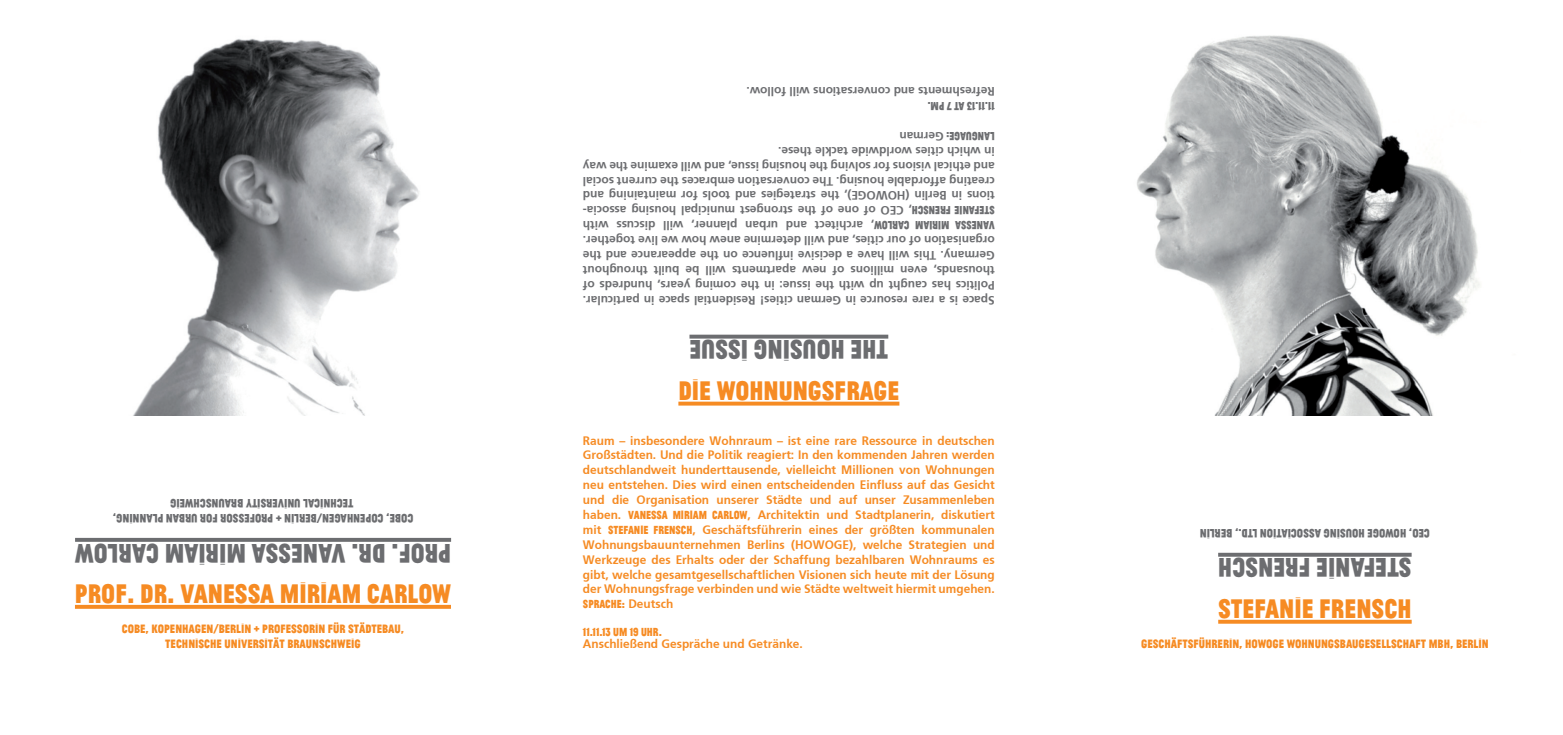
<style>
.page{position:relative;width:1563px;height:735px;background:#fff}
.page>*{position:absolute;margin:0;border:0;box-sizing:border-box;transform-origin:0 0}
.t1{font:100 28.18px "Jean Luc";color:#f68b23}
.t2{font:100 28.18px "Jean Luc";color:#6c6d70}
.t3{font:100 12.6px/14.9px "Jean Luc";color:#f68b23;text-align:center}
.t4{font:100 12.6px/14.9px "Jean Luc";color:#6c6d70;text-align:center}
.t5{font:700 12.6px "Jean Luc";color:#6c6d70}
.t6{font:700 12.25px/14.9px "BDA Frutiger";color:#f68b23;text-align:justify}
.t7{font:700 12.25px/14.9px "BDA Frutiger";color:#6c6d70;text-align:justify}
.t8{font:700 12.25px "Jean Luc";color:#f68b23}
.t9{font:700 12.25px "Jean Luc";color:#6c6d70}
.s1{font-weight:700}
.s2{font-family:"BDA Frutiger"}
.s3{font-family:"Jean Luc";font-weight:100}
.s4{font-weight:100}
</style>
<div class="page">
<img style="left:133px;top:38px;width:286px;height:377px">
<img style="left:1137px;top:35px;width:343px;height:380px">
<svg style="left:678px;top:401px;width:221px;height:4px"></svg>
<svg style="left:75px;top:604px;width:376px;height:4px;background:#f7a453"></svg>
<svg style="left:1218px;top:619px;width:193px;height:4px"></svg>
<svg style="left:689px;top:334px;width:199px;height:4px"></svg>
<svg style="left:75px;top:537px;width:376px;height:4px;background:#8c8d8f"></svg>
<svg style="left:1218px;top:552px;width:193px;height:4px"></svg>
<p class="t4" style="left:413px;top:526px;width:302px;rotate:-180deg">COBE<span class="s1">,</span> COPENHAGEN<span class="s1">/</span>BERLIN <span class="s1">+</span> PROFESSOR FOR URBAN PLANNING<span class="s1">,<br></span>TECHNICAL UNIVERSITY BRAUNSCHWEIG</p>
<h1 class="t2" style="left:451px;top:571px;width:377px;rotate:-180deg">PROF<span class="s1">.</span> DR<span class="s1">.</span> VANESSA MIRIAM CARLOW</h1>
<h1 class="t1" style="left:75px;top:574px;width:377px">PROF<span class="s1">.</span> DR<span class="s1">.</span> VANESSA MIRIAM CARLOW</h1>
<p class="t3" style="left:122px;top:620px;width:284px">COBE<span class="s1">,</span> KOPENHAGEN<span class="s1">/</span>BERLIN <span class="s1">+</span> PROFESSORIN F<span class="s1">Ü</span>R ST<span class="s1">Ä</span>DTEBAU<span class="s1">,<br></span>TECHNISCHE UNIVERSIT<span class="s1">Ä</span>T BRAUNSCHWEIG</p>
<p class="t7" style="left:995px;top:99px;width:250px;rotate:-180deg">Refreshments and conversations will follow.</p>
<p class="t9" style="left:995px;top:115px;width:69px;rotate:-180deg">11.11.13 AT 7 PM.</p>
<p class="t9" style="left:995px;top:144px;width:97px;rotate:-180deg">LANGUAGE: <span class="s2">German</span></p>
<p class="t7" style="left:995px;top:307px;width:413px;rotate:-180deg">Space is a rare resource in German cities! Residential space in particular.<br>Politics has caught up with the issue: in the coming years, hundreds of thousands, even millions of new apartments will be built throughout Germany. This will have a decisive influence on the appearance and the organisation of our cities, and will determine anew how we live together.<br><span class="s3">VANESSA MIRIAM CARLOW</span>, architect and urban planner, will discuss with <span class="s3">STEFANIE FRENSCH</span>, CEO of one of the strongest municipal housing associa&shy;tions in Berlin (HOWOGE), the strategies and tools for maintaining and creating affordable housing. The conversation embraces the current social and ethical visions for solving the housing issue, and will examine the way in which cities worldwide tackle these.</p>
<h1 class="t2" style="left:888px;top:368px;width:200px;rotate:-180deg">THE HOUSING ISSUE</h1>
<h1 class="t1" style="left:678px;top:371px;width:222px">DIE WOHNUNGSFRAGE</h1>
<p class="t6" style="left:583px;top:432px;width:413px">Raum – insbesondere Wohnraum – ist eine rare Ressource in deutschen Großstädten. Und die Politik reagiert: In den kommenden Jahren werden deutschlandweit hunderttausende, vielleicht Millionen von Wohnungen neu entstehen. Dies wird einen entscheidenden Einfluss auf das Gesicht und die Organisation unserer Städte und auf unser Zusammenleben haben. <span class="s3">VANESSA MIRIAM CARLOW</span>, Architektin und Stadtplanerin, diskutiert mit <span class="s3">STEFANIE FRENSCH</span>, Geschäftsführerin eines der größten kommunalen Wohnungsbauunternehmen Berlins (HOWOGE), welche Strategien und Werkzeuge des Erhalts oder der Schaffung bezahlbaren Wohnraums es gibt, welche gesamtgesellschaftlichen Visionen sich heute mit der Lösung der Wohnungsfrage verbinden und wie Städte weltweit hiermit umgehen.</p>
<p class="t8" style="left:583px;top:595px;width:92px">SPRACHE: <span class="s2">Deutsch</span></p>
<p class="t8" style="left:583px;top:622px;width:80px">11.11.13 UM 19 UHR.</p>
<p class="t6" style="left:583px;top:635px;width:221px">Anschließend Gespräche und Getränke.</p>
<p class="t5" style="left:1430px;top:541px;width:232px;rotate:-180deg"><span class="s4">CEO</span>, HOWOGE HOUS<span class="s4">I</span>NG ASSOC<span class="s4">I</span>AT<span class="s4">I</span>ON LTD., BERL N<span class="s4">I</span></p>
<h1 class="t2" style="left:1411px;top:586px;width:195px;rotate:-180deg">STEFANIE FRENSCH</h1>
<h1 class="t1" style="left:1218px;top:589px;width:195px">STEFANIE FRENSCH</h1>
<p class="t3" style="left:1141px;top:635px;width:349px">GESCH<span class="s1">Ä</span>FTSF<span class="s1">Ü</span>HRERIN<span class="s1">,</span> HOWOGE WOHNUNGSBAUGESELLSCHAFT MBH<span class="s1">,</span> BERLIN</p>
</div>
